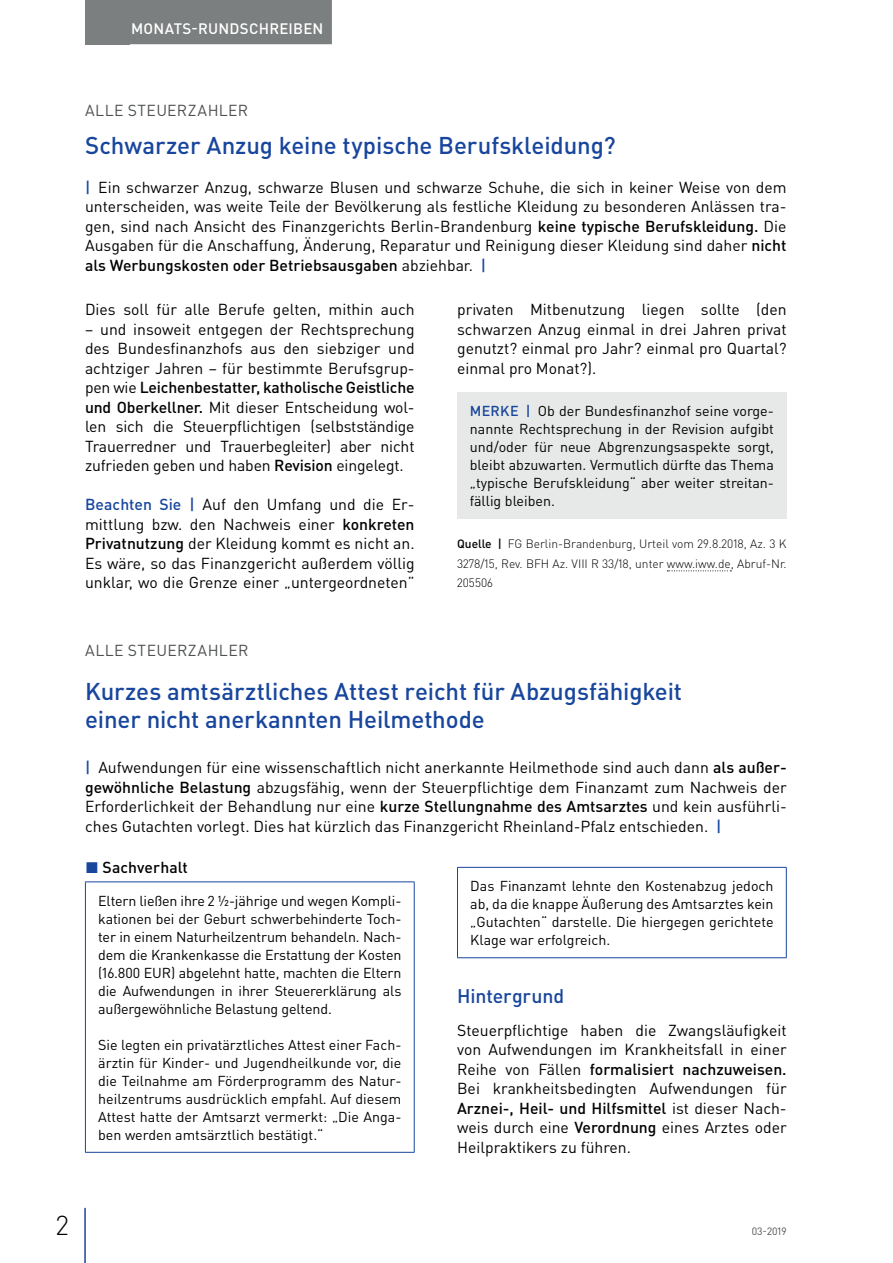
<style>
.page{position:relative;width:893px;height:1263px;background:#fff}
.page>*{position:absolute;margin:0;border:0;box-sizing:border-box;transform-origin:0 0}
.t1{font:300 27px "DIN Pro";color:#000002}
.t2{font:500 24px/28.5px "DIN Pro";letter-spacing:-.005em;color:#18469d}
.t3{font:500 19.5px "DIN Pro";letter-spacing:-.005em;color:#18469d}
.t4{font:15.75px/19.5px "DIN Pro";color:#000002;text-align:justify}
.t5{font:15.75px "DIN Pro";letter-spacing:.025em;color:#4f5152}
.t6{font:500 15.75px "DIN Pro";letter-spacing:.005em;color:#000002}
.t7{font:500 15px "DIN Pro";letter-spacing:.015em;color:#fff}
.t8{font:14.25px/18px "DIN Pro";color:#000002;text-align:justify}
.t9{font:300 12px/19.5px "DIN Pro";color:#000002;text-align:justify}
.t10{font:10.5px "DIN Pro";color:#4f5152}
.s1{font-weight:500;color:#18469d}
.s2{font-weight:500}
.s3{color:#18469d}
</style>
<div class="page">
<div style="left:85px;top:0;width:45px;height:44px;background:#7c7f7f"></div>
<hr style="left:84px;top:1208px;width:2px;height:55px;background:#18469d">
<div style="left:122px;top:0;width:210px;height:44px;background:#7c7f7f"></div>
<hr style="left:85px;top:881px;width:330px;height:1px;background:#18469d">
<hr style="left:85px;top:882px;width:1px;height:270px;background:#18469d">
<hr style="left:414px;top:882px;width:1px;height:270px;background:#18469d">
<hr style="left:85px;top:1152px;width:330px;height:1px;background:#18469d">
<hr style="left:457px;top:867px;width:330px;height:1px;background:#18469d">
<hr style="left:457px;top:868px;width:1px;height:89px;background:#18469d">
<hr style="left:786px;top:868px;width:1px;height:89px;background:#18469d">
<hr style="left:457px;top:957px;width:330px;height:1px;background:#18469d">
<svg style="left:667px;top:570px;width:64px;height:1px"></svg>
<div style="left:457px;top:392px;width:330px;height:127px;background:#e6e9e8"></div>
<p class="t7" style="left:131px;top:18px;width:194px">MONATS-RUNDSCHREIBEN</p>
<p class="t5" style="left:85px;top:100px;width:165px">ALLE STEUERZAHLER</p>
<h2 class="t2" style="left:85px;top:130px;width:532px">Schwarzer Anzug keine typische Berufskleidung?</h2>
<p class="t4" style="left:85px;top:177px;width:703px"><span class="s1">|</span> Ein schwarzer Anzug, schwarze Blusen und schwarze Schuhe, die sich in keiner Weise von dem unterscheiden, was weite Teile der Bevölkerung als festliche Kleidung zu besonderen Anlässen tra&shy;gen, sind nach Ansicht des Finanzgerichts Berlin-Brandenburg <span class="s2">keine typische Berufskleidung.</span> Die Ausgaben für die Anschaffung, Änderung, Reparatur und Reinigung dieser Kleidung sind daher <span class="s2">nicht als Werbungskosten oder Betriebsausgaben</span> abziehbar. <span class="s1">|</span></p>
<p class="t4" style="left:85px;top:299px;width:331px">Dies soll für alle Berufe gelten, mithin auch</p>
<p class="t4" style="left:85px;top:318px;width:331px">– und insoweit entgegen der Rechtsprechung des Bundesfinanzhofs aus den siebziger und achtziger Jahren – für bestimmte Berufsgrup&shy;pen wie <span class="s2">Leichenbestatter, katholische Geistliche und Oberkellner.</span> Mit dieser Entscheidung wol&shy;len sich die Steuerpflichtigen (selbstständige Trauerredner und Trauerbegleiter) aber nicht zufrieden geben und haben <span class="s2">Revision</span> eingelegt.</p>
<p class="t4" style="left:85px;top:494px;width:331px"><span class="s1">Beachten Sie |</span> Auf den Umfang und die Er&shy;mittlung bzw. den Nachweis einer <span class="s2">konkreten Privatnutzung</span> der Kleidung kommt es nicht an.<br>Es wäre, so das Finanzgericht außerdem völlig unklar, wo die Grenze einer „untergeordneten”</p>
<p class="t4" style="left:457px;top:299px;width:331px">privaten Mitbenutzung liegen sollte (den schwarzen Anzug einmal in drei Jahren privat genutzt? einmal pro Jahr? einmal pro Quartal? einmal pro Monat?).</p>
<p class="t8" style="left:470px;top:401px;width:306px"><span class="s1">MERKE |</span> Ob der Bundesfinanzhof seine vorge&shy;nannte Rechtsprechung in der Revision aufgibt und/oder für neue Abgrenzungsaspekte sorgt, bleibt abzuwarten. Vermutlich dürfte das Thema „typische Berufskleidung“ aber weiter streitan&shy;fällig bleiben.</p>
<p class="t9" style="left:457px;top:534px;width:331px"><span class="s2">Quelle |</span> FG Berlin-Brandenburg, Urteil vom 29.8.2018, Az. 3 K 3278/15, Rev. BFH Az. VIII R 33/18, unter www.iww.de, Abruf-Nr.<br>205506</p>
<p class="t5" style="left:85px;top:640px;width:165px">ALLE STEUERZAHLER</p>
<h2 class="t2" style="left:85px;top:676px;width:598px">Kurzes amtsärztliches Attest reicht für Abzugsfähigkeit einer nicht anerkannten Heilmethode</h2>
<p class="t4" style="left:85px;top:757px;width:703px"><span class="s1">|</span> Aufwendungen für eine wissenschaftlich nicht anerkannte Heilmethode sind auch dann <span class="s2">als außer&shy;gewöhnliche Belastung</span> abzugsfähig, wenn der Steuerpflichtige dem Finanzamt zum Nachweis der Erforderlichkeit der Behandlung nur eine <span class="s2">kurze Stellungnahme des Amtsarztes</span> und kein ausführli&shy;ches Gutachten vorlegt. Dies hat kürzlich das Finanzgericht Rheinland-Pfalz entschieden. <span class="s1">|</span></p>
<p class="t6" style="left:85px;top:857px;width:104px"><span class="s3">◼</span> Sachverhalt</p>
<p class="t8" style="left:98px;top:891px;width:305px">Eltern ließen ihre 2 ½-jährige und wegen Kompli&shy;kationen bei der Geburt schwerbehinderte Toch&shy;ter in einem Naturheilzentrum behandeln. Nach&shy;dem die Krankenkasse die Erstattung der Kosten (16.800 EUR) abgelehnt hatte, machten die Eltern die Aufwendungen in ihrer Steuererklärung als außergewöhnliche Belastung geltend.</p>
<p class="t8" style="left:98px;top:1035px;width:305px">Sie legten ein privatärztliches Attest einer Fach&shy;ärztin für Kinder- und Jugendheilkunde vor, die die Teilnahme am Förderprogramm des Natur&shy;heilzentrums ausdrücklich empfahl. Auf diesem Attest hatte der Amtsarzt vermerkt: „Die Anga&shy;ben werden amtsärztlich bestätigt.“</p>
<p class="t8" style="left:470px;top:876px;width:305px">Das Finanzamt lehnte den Kostenabzug jedoch ab, da die knappe Äußerung des Amtsarztes kein „Gutachten“ darstelle. Die hiergegen gerichtete Klage war erfolgreich.</p>
<p class="t3" style="left:457px;top:982px;width:109px">Hintergrund</p>
<p class="t4" style="left:457px;top:1020px;width:331px">Steuerpflichtige haben die Zwangsläufigkeit von Aufwendungen im Krankheitsfall in einer Reihe von Fällen <span class="s2">formalisiert nachzuweisen.<br></span>Bei krankheitsbedingten Aufwendungen für <span class="s2">Arznei-, Heil- und Hilfsmittel</span> ist dieser Nach&shy;weis durch eine <span class="s2">Verordnung</span> eines Arztes oder Heilpraktikers zu führen.</p>
<h1 class="t1" style="left:56px;top:1207px;width:14px">2</h1>
<p class="t10" style="left:752px;top:1224px;width:36px">03-2019</p>
</div>
